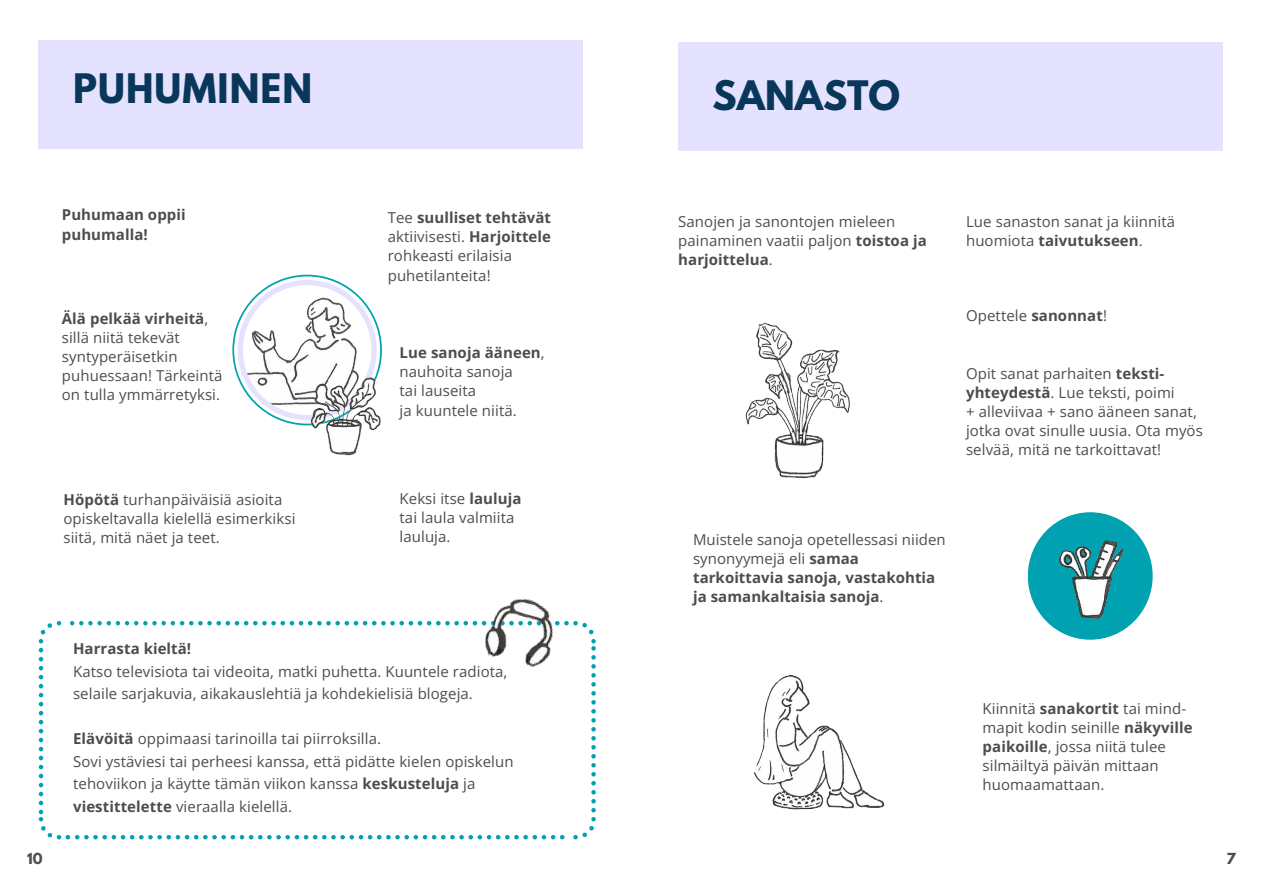
<style>
.page{position:relative;width:1263px;height:894px;background:#fff}
.page>*{position:absolute;margin:0;border:0;box-sizing:border-box;transform-origin:0 0}
.t1{font:700 36px "League Spartan";letter-spacing:.03em;color:#093759}
.t2{font:700 36px "League Spartan";color:#093759}
.t3{font:15px/19.2px "Open Sans";letter-spacing:.005em;color:#4d4d4c}
.t4{font:700 15px/19.2px "Open Sans";letter-spacing:.005em;color:#4d4d4c}
.t5{font:700 13.5px "League Spartan";color:#4d4d4c}
.s1{font-weight:700}
.s2{font-weight:400}
</style>
<div class="page">
<div style="left:39px;top:40px;width:544px;height:109px;background:#e5e2ff"></div>
<svg style="left:39px;top:621px;width:557px;height:218px"></svg>
<svg style="left:232px;top:274px;width:150px;height:151px"></svg>
<img style="left:458px;top:599px;width:117px;height:87px">
<img style="left:297px;top:362px;width:85px;height:94px">
<div style="left:1028px;top:512px;width:125px;height:127px;background:#00a2b1;border-radius:50%"></div>
<img style="left:754px;top:674px;width:131px;height:136px">
<div style="left:678px;top:42px;width:544px;height:108px;background:#e5e2ff"></div>
<img style="left:1028px;top:521px;width:121px;height:98px">
<img style="left:745px;top:322px;width:105px;height:156px">
<h1 class="t1" style="left:73px;top:60px;width:241px">PUHUMINEN</h1>
<h1 class="t2" style="left:713px;top:67px;width:189px">SANASTO</h1>
<p class="t4" style="left:62px;top:205px;width:125px">Puhumaan oppii puhumalla!</p>
<p class="t3" style="left:62px;top:308px;width:162px"><span class="s1">Älä pelkää virheitä</span>, sillä niitä tekevät syntyperäisetkin puhuessaan! Tärkeintä on tulla ymmärretyksi.</p>
<p class="t3" style="left:388px;top:208px;width:165px">Tee <span class="s1">suulliset tehtävät </span>aktiivisesti. <span class="s1">Harjoittele </span>rohkeasti erilaisia puhetilanteita!</p>
<p class="t3" style="left:400px;top:342px;width:147px"><span class="s1">Lue sanoja ääneen</span>, nauhoita sanoja<br>tai lauseita<br>ja kuuntele niitä.</p>
<p class="t3" style="left:64px;top:489px;width:233px"><span class="s1">Höpötä</span> turhanpäiväisiä asioita opiskeltavalla kielellä esimerkiksi siitä, mitä näet ja teet.</p>
<p class="t3" style="left:400px;top:488px;width:123px">Keksi itse <span class="s1">lauluja </span>tai laula valmiita lauluja.</p>
<p class="t4" style="left:73px;top:638px;width:120px">Harrasta kieltä!</p>
<p class="t3" style="left:73px;top:659px;width:436px;line-height:22.5px">Katso televisiota tai videoita, matki puhetta. Kuuntele radiota, selaile sarjakuvia, aikakauslehtiä ja kohdekielisiä blogeja.</p>
<p class="t3" style="left:73px;top:727px;width:442px;line-height:22.5px"><span class="s1">Elävöitä</span> oppimaasi tarinoilla tai piirroksilla.<br>Sovi ystäviesi tai perheesi kanssa, että pidätte kielen opiskelun tehoviikon ja käytte tämän viikon kanssa <span class="s1">keskusteluja</span> ja <span class="s1">viestittelette</span> vieraalla kielellä.</p>
<p class="t3" style="left:678px;top:211px;width:250px">Sanojen ja sanontojen mieleen painaminen vaatii paljon <span class="s1">toistoa ja harjoittelua</span>.</p>
<p class="t3" style="left:966px;top:211px;width:211px">Lue sanaston sanat ja kiinnitä huomiota <span class="s1">taivutukseen</span>.</p>
<p class="t3" style="left:966px;top:305px;width:142px">Opettele <span class="s1">sanonnat</span>!</p>
<p class="t3" style="left:966px;top:363px;width:238px">Opit sanat parhaiten <span class="s1">teksti&shy;yhteydestä</span>. Lue teksti, poimi<br>+ alleviivaa + sano ääneen sanat, jotka ovat sinulle uusia. Ota myös selvää, mitä ne tarkoittavat!</p>
<p class="t4" style="left:693px;top:529px;width:254px"><span class="s2">Muistele sanoja opetellessasi niiden synonyymejä eli</span> samaa tarkoittavia sanoja, vastakohtia ja samankaltaisia sanoja<span class="s2">.</span></p>
<p class="t3" style="left:983px;top:698px;width:212px">Kiinnitä <span class="s1">sanakortit</span> tai mind&shy;mapit kodin seinille <span class="s1">näkyville paikoille</span>, jossa niitä tulee silmäiltyä päivän mittaan huomaamattaan.</p>
<p class="t5" style="left:27px;top:847px;width:17px">10</p>
<p class="t5" style="left:1226px;top:847px;width:11px">7</p>
</div>
